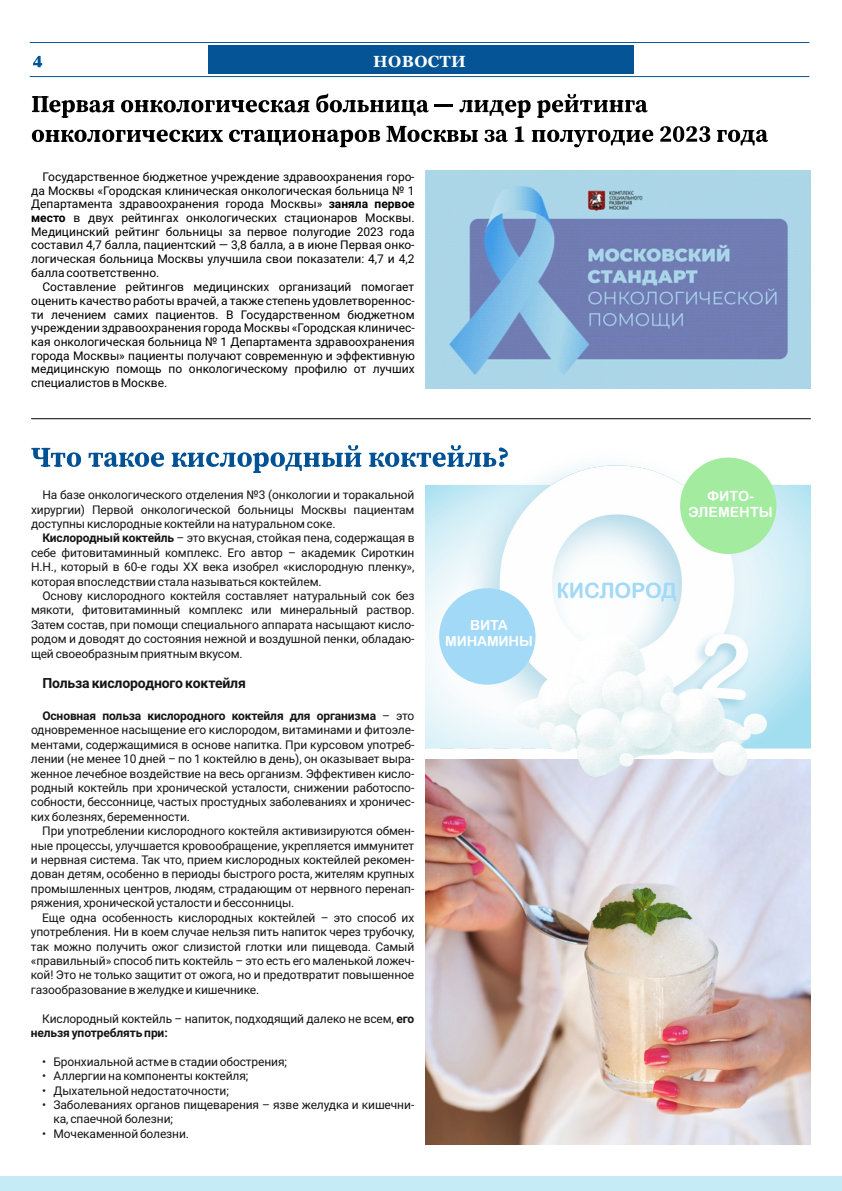
<style>
.page{position:relative;width:842px;height:1191px;background:#fff}
.page>*{position:absolute;margin:0;border:0;box-sizing:border-box;transform-origin:0 0}
.t1{font:700 21.3px "Arial Rounded MT Pro Cyr";letter-spacing:-.01em;color:#a2d9f7}
.t2{font:700 16px "Georgia";letter-spacing:.025em;color:#fff}
.t3{font:700 14.1px/16.3px "Arial Rounded MT Pro Cyr";color:#fff;text-align:center}
.t4{font:700 14px "Roboto";letter-spacing:-.01em;color:#000}
.t5{font:700 14px/16.2px "Arial Rounded MT Pro Cyr";letter-spacing:-.01em;color:#fff;text-align:center}
.t6{font:12px/14.4px "Roboto";letter-spacing:-.01em;color:#000;text-align:justify}
.s1{font-weight:700}
</style>
<div class="page">
<div style="left:0;top:0;width:842px;height:1191px;background:#fff;opacity:.08"></div>
<img style="left:425px;top:425px;width:386px;height:351px">
<div style="left:208px;top:46px;width:426px;height:28px;background:#055596"></div>
<hr style="left:30px;top:42px;width:779px;height:1px;background:#055596">
<hr style="left:30px;top:76px;width:779px;height:1px;background:#055596">
<div style="left:0;top:1176px;width:842px;height:15px;background:#c5ecf6"></div>
<svg style="left:32px;top:96px;width:82px;height:21px"></svg>
<svg style="left:121px;top:100px;width:188px;height:12px"></svg>
<svg style="left:316px;top:94px;width:113px;height:22px"></svg>
<svg style="left:435px;top:105px;width:18px;height:2px"></svg>
<svg style="left:459px;top:100px;width:72px;height:17px"></svg>
<svg style="left:537px;top:94px;width:111px;height:23px"></svg>
<svg style="left:32px;top:130px;width:191px;height:12px"></svg>
<svg style="left:229px;top:130px;width:151px;height:17px"></svg>
<svg style="left:386px;top:126px;width:92px;height:16px"></svg>
<svg style="left:484px;top:130px;width:24px;height:12px"></svg>
<svg style="left:515px;top:126px;width:9px;height:16px"></svg>
<svg style="left:532px;top:130px;width:121px;height:17px"></svg>
<svg style="left:660px;top:126px;width:50px;height:16px"></svg>
<svg style="left:717px;top:130px;width:51px;height:15px"></svg>
<svg style="left:31px;top:448px;width:50px;height:19px"></svg>
<svg style="left:89px;top:452px;width:75px;height:15px"></svg>
<svg style="left:172px;top:445px;width:189px;height:28px"></svg>
<svg style="left:369px;top:445px;width:139px;height:22px"></svg>
<img style="left:425px;top:171px;width:386px;height:217px">
<hr style="left:31px;top:418px;width:780px;height:1px;background:#000">
<div style="left:680px;top:457px;width:96px;height:97px;background:#a2eb9f;border-radius:50%"></div>
<div style="left:439px;top:588px;width:96px;height:96px;background:#a2d9f7;border-radius:50%"></div>
<svg style="left:33px;top:56px;width:9px;height:11px"></svg>
<h2 class="t2" style="left:373px;top:55px;width:94px">НОВОСТИ</h2>
<p class="t6" style="left:31px;top:171px;width:385px;line-height:13.7px;text-indent:11px">Государственное бюджетное учреждение здравоохранения горо&shy;да Москвы «Городская клиническая онкологическая больница № 1<br>Департамента здравоохранения города Москвы» <span class="s1">заняла первое место</span> в двух рейтингах онкологических стационаров Москвы.<br>Медицинский рейтинг больницы за первое полугодие 2023 года составил 4,7 балла, пациентский — 3,8 балла, а в июне Первая онко&shy;логическая больница Москвы улучшила свои показатели: 4,7 и 4,2 балла соответственно.</p>
<p class="t6" style="left:31px;top:281px;width:385px;line-height:13.7px;text-indent:11px">Составление рейтингов медицинских организаций помогает оценить качество работы врачей, а также степень удовлетвореннос&shy;ти лечением самих пациентов. В Государственном бюджетном учреждении здравоохранения города Москвы «Городская клиничес&shy;кая онкологическая больница № 1 Департамента здравоохранения города Москвы» пациенты получают современную и эффективную медицинскую помощь по онкологическому профилю от лучших специалистов в Москве.</p>
<p class="t6" style="left:31px;top:489px;width:385px;text-indent:11px">На базе онкологического отделения №3 (онкологии и торакальной хирургии) Первой онкологической больницы Москвы пациентам доступны кислородные коктейли на натуральном соке.</p>
<p class="t6" style="left:31px;top:532px;width:385px;text-indent:11px"><span class="s1">Кислородный коктейль</span> – это вкусная, стойкая пена, содержащая в себе фитовитаминный комплекс. Его автор – академик Сироткин Н.Н., который в 60-е годы ХХ века изобрел «кислородную пленку», которая впоследствии стала называться коктейлем.</p>
<p class="t6" style="left:31px;top:590px;width:385px;text-indent:11px">Основу кислородного коктейля составляет натуральный сок без мякоти, фитовитаминный комплекс или минеральный раствор.<br>Затем состав, при помощи специального аппарата насыщают кисло&shy;родом и доводят до состояния нежной и воздушной пенки, обладаю&shy;щей своеобразным приятным вкусом.</p>
<p class="t4" style="left:42px;top:678px;width:205px">Польза кислородного коктейля</p>
<p class="t6" style="left:31px;top:710px;width:385px;text-indent:11px"><span class="s1">Основная польза кислородного коктейля для организма</span> – это одновременное насыщение его кислородом, витаминами и фитоэле&shy;ментами, содержащимися в основе напитка. При курсовом употреб&shy;лении (не менее 10 дней – по 1 коктейлю в день), он оказывает выра&shy;женное лечебное воздействие на весь организм. Эффективен кисло&shy;родный коктейль при хронической усталости, снижении работоспо&shy;собности, бессоннице, частых простудных заболеваниях и хроничес&shy;ких болезнях, беременности.</p>
<p class="t6" style="left:31px;top:825px;width:385px;text-indent:11px">При употреблении кислородного коктейля активизируются обмен&shy;ные процессы, улучшается кровообращение, укрепляется иммунитет и нервная система. Так что, прием кислородных коктейлей рекомен&shy;дован детям, особенно в периоды быстрого роста, жителям крупных промышленных центров, людям, страдающим от нервного перенап&shy;ряжения, хронической усталости и бессонницы.</p>
<p class="t6" style="left:31px;top:911px;width:385px;text-indent:11px">Еще одна особенность кислородных коктейлей – это способ их употребления. Ни в коем случае нельзя пить напиток через трубочку, так можно получить ожог слизистой глотки или пищевода. Самый «правильный» способ пить коктейль – это есть его маленькой ложеч&shy;кой! Это не только защитит от ожога, но и предотвратит повышенное газообразование в желудке и кишечнике.</p>
<p class="t6" style="left:31px;top:1012px;width:385px;text-indent:11px">Кислородный коктейль – напиток, подходящий далеко не всем, <span class="s1">его нельзя употреблять при:</span></p>
<p class="t6" style="left:42px;top:1055px;width:246px">• Бронхиальной астме в стадии обострения;</p>
<p class="t6" style="left:42px;top:1070px;width:208px">• Аллергии на компоненты коктейля;</p>
<p class="t6" style="left:42px;top:1084px;width:188px">• Дыхательной недостаточности;</p>
<p class="t6" style="left:54px;top:1098px;width:362px;text-indent:-11px">• Заболеваниях органов пищеварения – язве желудка и кишечни&shy;ка, спаечной болезни;</p>
<p class="t6" style="left:42px;top:1127px;width:148px">• Мочекаменной болезни.</p>
<p class="t5" style="left:445px;top:618px;width:89px">ВИТА<br>МИНАМИНЫ</p>
<p class="t3" style="left:688px;top:489px;width:86px">ФИТО-<br>ЭЛЕМЕНТЫ</p>
<h1 class="t1" style="left:556px;top:582px;width:122px">КИСЛОРОД</h1>
</div>
